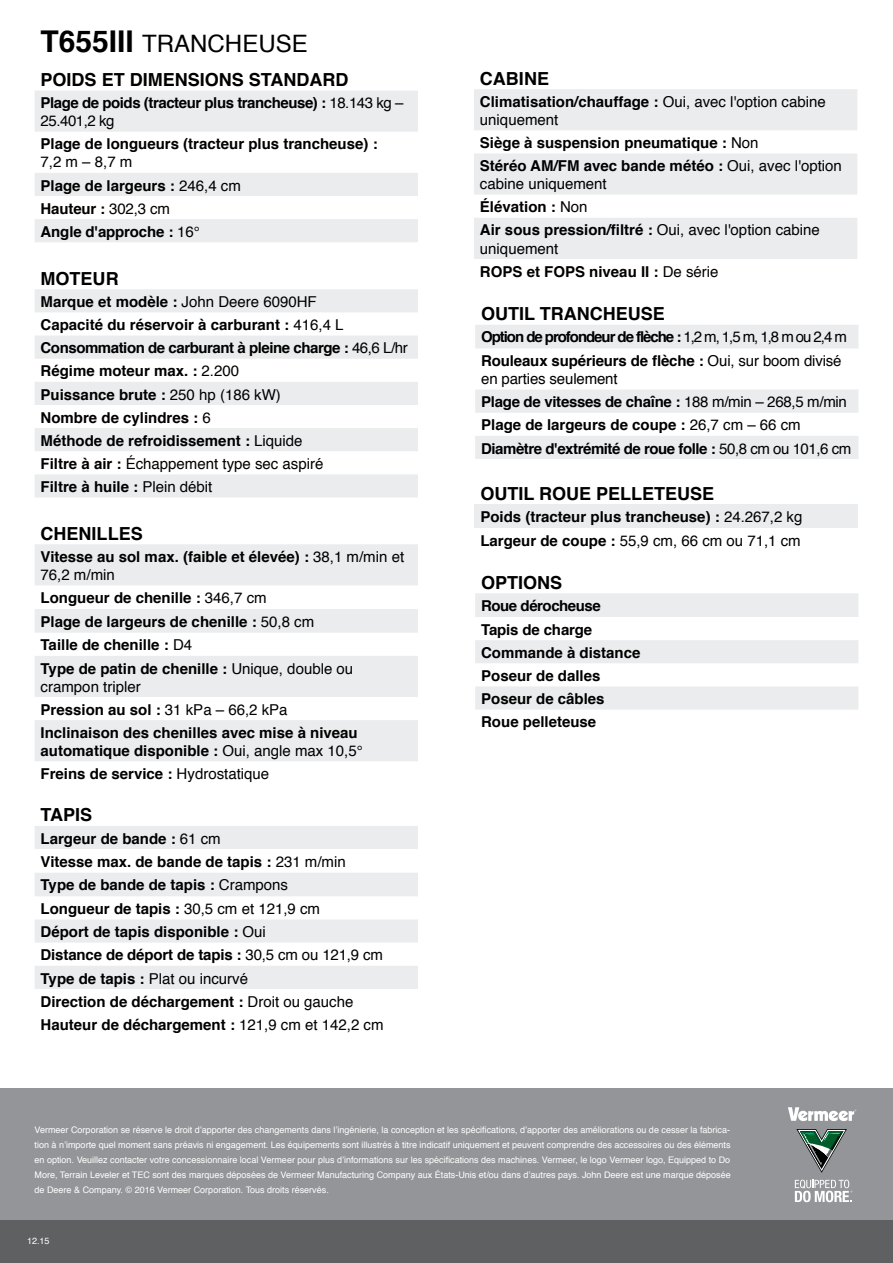
<style>
.page{position:relative;width:893px;height:1263px;background:#fff}
.page>*{position:absolute;margin:0;border:0;box-sizing:border-box;transform-origin:0 0}
.t1{font:24px "Helvetica";color:#000}
.t2{font:700 18px "Helvetica";color:#000}
.t3{font:700 15px/23.1px "Helvetica";color:#000}
.t4{font:700 15px/23.1px "Helvetica";letter-spacing:-.02em;color:#000}
.t5{font:15px/23.1px "Helvetica";color:#000}
.t6{font:700 15px/23.7px "Helvetica";letter-spacing:-.07em;color:#000}
.t7{font:700 15px/18px "Helvetica";letter-spacing:-.03em;color:#000}
.t8{font:9px/15px "Helvetica";color:#fff;text-align:justify}
.s1{font-weight:700;font-size:30px}
.s2{font-weight:400}
.s3{font-weight:700}
</style>
<div class="page">
<svg style="left:35px;top:91px;width:383px;height:151px;fill:#ebeced"></svg>
<svg style="left:35px;top:289px;width:383px;height:208px;fill:#ebeced"></svg>
<svg style="left:35px;top:544px;width:383px;height:217px;fill:#ebeced"></svg>
<svg style="left:474px;top:89px;width:382px;height:170px;fill:#ebeced"></svg>
<svg style="left:475px;top:325px;width:383px;height:134px;fill:#ebeced"></svg>
<svg style="left:35px;top:826px;width:383px;height:163px;fill:#ebeced"></svg>
<div style="left:474px;top:504px;width:383px;height:24px;background:#ebeced"></div>
<svg style="left:475px;top:593px;width:383px;height:116px"></svg>
<div style="left:0;top:1088px;width:892px;height:138px;background:#939598"></div>
<svg style="left:788px;top:1107px;width:67px;height:14px"></svg>
<svg style="left:794px;top:1179px;width:57px;height:23px"></svg>
<svg style="left:796px;top:1129px;width:50px;height:43px"></svg>
<div style="left:0;top:1220px;width:892px;height:43px;background:#5f6062"></div>
<h1 class="t1" style="left:40px;top:25px;width:269px"><span class="s1">T655III</span> TRANCHEUSE</h1>
<p class="t2" style="left:41px;top:65px;width:309px">POIDS ET DIMENSIONS STANDARD</p>
<p class="t7" style="left:41px;top:94px;width:364px">Plage de poids (tracteur plus trancheuse) : <span class="s2">18.143 kg –<br>25.401,2 kg</span></p>
<p class="t3" style="left:41px;top:133px;width:338px">Plage de longueurs (tracteur plus trancheuse) :</p>
<p class="t3" style="left:41px;top:151px;width:202px"><span class="s2">7,2 m – 8,7 m<br></span>Plage de largeurs : <span class="s2">246,4 cm<br></span>Hauteur : <span class="s2">302,3 cm<br></span>Angle d'approche : <span class="s2">16°</span></p>
<p class="t2" style="left:41px;top:264px;width:79px">MOTEUR</p>
<p class="t3" style="left:41px;top:290px;width:368px">Marque et modèle : <span class="s2">John Deere 6090HF<br></span>Capacité du réservoir à carburant : <span class="s2">416,4 L </span>Consommation de carburant à pleine charge : <span class="s2">46,6 L/hr </span>Régime moteur max. : <span class="s2">2.200<br></span>Puissance brute : <span class="s2">250 hp (186 kW)<br></span>Nombre de cylindres : <span class="s2">6<br></span>Méthode de refroidissement : <span class="s2">Liquide<br></span>Filtre à air : <span class="s2">Échappement type sec aspiré<br></span>Filtre à huile : <span class="s2">Plein débit</span></p>
<p class="t2" style="left:41px;top:519px;width:104px">CHENILLES</p>
<p class="t3" style="left:41px;top:548px;width:365px;line-height:18px">Vitesse au sol max. (faible et élevée) : <span class="s2">38,1 m/min et<br>76,2 m/min</span></p>
<p class="t3" style="left:41px;top:586px;width:314px">Longueur de chenille : <span class="s2">346,7 cm<br></span>Plage de largeurs de chenille : <span class="s2">50,8 cm </span>Taille de chenille : <span class="s2">D4<br></span>Type de patin de chenille : <span class="s2">Unique, double ou</span></p>
<p class="t3" style="left:41px;top:675px;width:318px"><span class="s2">crampon tripler<br></span>Pression au sol : <span class="s2">31 kPa – 66,2 kPa<br></span>Inclinaison des chenilles avec mise à niveau</p>
<p class="t3" style="left:41px;top:739px;width:323px">automatique disponible : <span class="s2">Oui, angle max 10,5°<br></span>Freins de service : <span class="s2">Hydrostatique</span></p>
<p class="t2" style="left:41px;top:800px;width:53px">TAPIS</p>
<p class="t3" style="left:41px;top:827px;width:344px">Largeur de bande : <span class="s2">61 cm<br></span>Vitesse max. de bande de tapis : <span class="s2">231 m/min<br></span>Type de bande de tapis : <span class="s2">Crampons<br></span>Longueur de tapis : <span class="s2">30,5 cm et 121,9 cm<br></span>Déport de tapis disponible : <span class="s2">Oui<br></span>Distance de déport de tapis : <span class="s2">30,5 cm ou 121,9 cm </span>Type de tapis : <span class="s2">Plat ou incurvé<br></span>Direction de déchargement : <span class="s2">Droit ou gauche </span>Hauteur de déchargement : <span class="s2">121,9 cm et 142,2 cm</span></p>
<p class="t2" style="left:479px;top:64px;width:70px">CABINE</p>
<p class="t5" style="left:479px;top:93px;width:347px;line-height:18px"><span class="s3">Climatisation/chauffage :</span> Oui, avec l'option cabine uniquement</p>
<p class="t3" style="left:479px;top:131px;width:363px">Siège à suspension pneumatique : <span class="s2">Non<br></span>Stéréo AM/FM avec bande météo : <span class="s2">Oui, avec l'option</span></p>
<p class="t5" style="left:479px;top:173px;width:341px">cabine uniquement<br><span class="s3">Élévation :</span> Non<br><span class="s3">Air sous pression/filtré :</span> Oui, avec l'option cabine</p>
<p class="t3" style="left:479px;top:237px;width:240px"><span class="s2">uniquement<br></span>ROPS et FOPS niveau II : <span class="s2">De série</span></p>
<p class="t2" style="left:481px;top:299px;width:185px">OUTIL TRANCHEUSE</p>
<p class="t6" style="left:481px;top:325px;width:367px">Option de profondeur de flèche : <span class="s2">1,2 m, 1,5 m, 1,8 m ou 2,4 m<br></span>Rouleaux supérieurs de flèche : <span class="s2">Oui, sur boom divisé</span></p>
<p class="t4" style="left:481px;top:367px;width:371px"><span class="s2">en parties seulement<br></span>Plage de vitesses de chaîne : <span class="s2">188 m/min – 268,5 m/min </span>Plage de largeurs de coupe : <span class="s2">26,7 cm – 66 cm </span>Diamètre d'extrémité de roue folle : <span class="s2">50,8 cm ou 101,6 cm</span></p>
<p class="t2" style="left:480px;top:479px;width:235px">OUTIL ROUE PELLETEUSE</p>
<p class="t3" style="left:480px;top:505px;width:323px;line-height:23.7px">Poids (tracteur plus trancheuse) : <span class="s2">24.267,2 kg<br></span>Largeur de coupe : <span class="s2">55,9 cm, 66 cm ou 71,1 cm</span></p>
<p class="t2" style="left:481px;top:568px;width:83px">OPTIONS</p>
<p class="t3" style="left:481px;top:594px;width:161px">Roue dérocheuse<br>Tapis de charge<br>Commande à distance<br>Poseur de dalles<br>Poseur de câbles<br>Roue pelleteuse</p>
<p class="t8" style="left:35px;top:1122px;width:697px">Vermeer Corporation se réserve le droit d’apporter des changements dans l’ingénierie, la conception et les spécifications, d’apporter des améliorations ou de cesser la fabrica&shy;tion à n’importe quel moment sans préavis ni engagement. Les équipements sont illustrés à titre indicatif uniquement et peuvent comprendre des accessoires ou des éléments en option. Veuillez contacter votre concessionnaire local Vermeer pour plus d’informations sur les spécifications des machines. Vermeer, le logo Vermeer logo, Equipped to Do More, Terrain Leveler et TEC sont des marques déposées de Vermeer Manufacturing Company aux États-Unis et/ou dans d’autres pays. John Deere est une marque déposée de Deere &amp; Company. © 2016 Vermeer Corporation. Tous droits réservés.</p>
<p class="t8" style="left:27px;top:1233px;width:24px">12.15</p>
</div>
